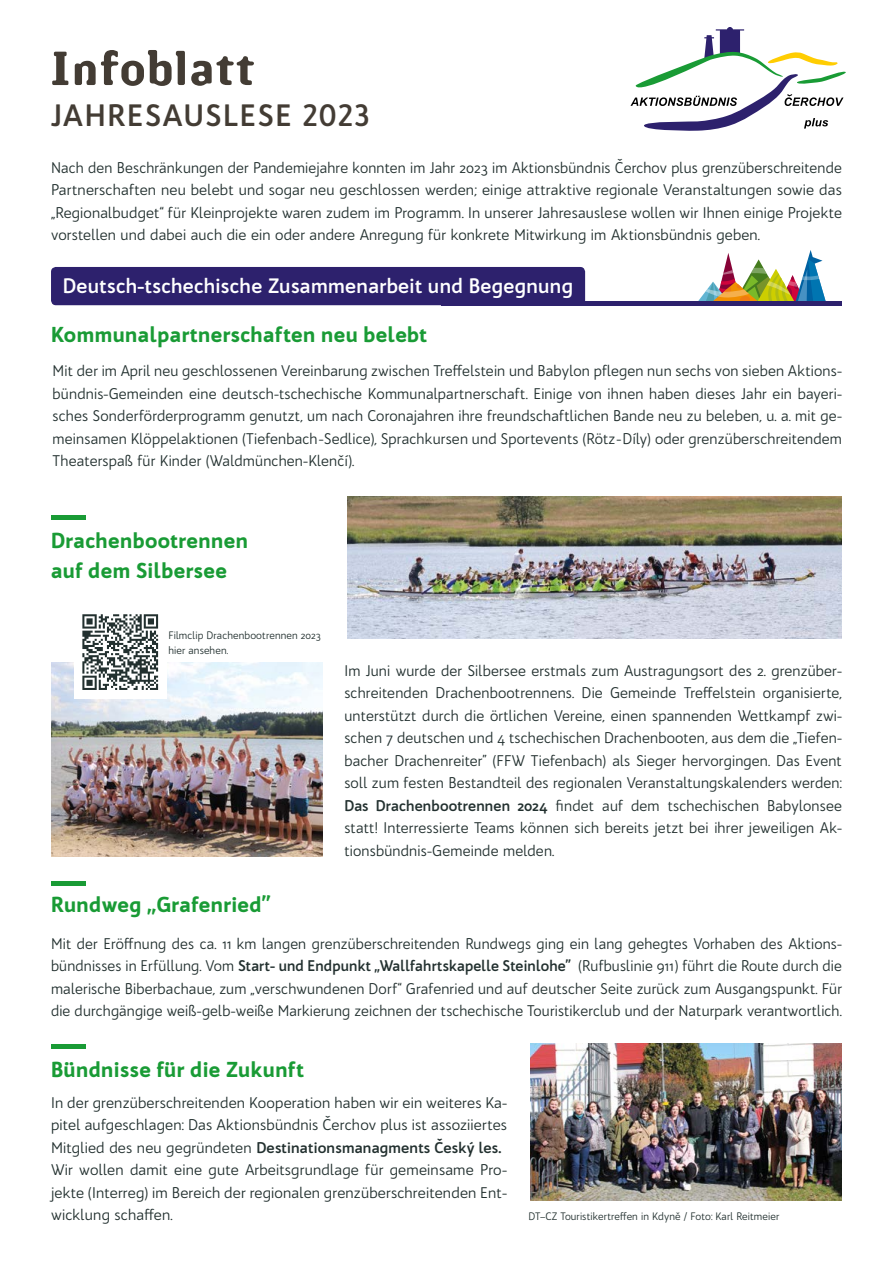
<style>
.page{position:relative;width:893px;height:1263px;background:#fff}
.page>*{position:absolute;margin:0;border:0;box-sizing:border-box;transform-origin:0 0}
.t1{font:700 30px "Bw Quinta Pro";letter-spacing:.06em;color:#433c34}
.t2{font:900 21px/30px "Bw Quinta Pro";letter-spacing:.02em;color:#199b35}
.t3{font:700 20.25px "Bw Quinta Pro";letter-spacing:.015em;color:#fff}
.t4{font:15px/22.5px "Bw Quinta Pro";letter-spacing:.01em;color:#22302f;text-align:justify}
.t5{font:10.5px/15px "Bw Quinta Pro";letter-spacing:.01em;color:#22302f}
.s1{font-weight:700}
</style>
<div class="page">
<img style="left:51px;top:662px;width:271px;height:195px">
<div style="left:74px;top:606px;width:93px;height:93px;background:#fff"></div>
<svg style="left:82px;top:614px;width:76px;height:76px"></svg>
<svg style="left:52px;top:50px;width:202px;height:36px"></svg>
<div style="left:51px;top:267px;width:534px;height:38px;background:#2d216d;border-radius:5px"></div>
<hr style="left:51px;top:516px;width:34px;height:4px;background:#199b35">
<hr style="left:51px;top:882px;width:34px;height:4px;background:#199b35">
<hr style="left:51px;top:1044px;width:34px;height:4px;background:#199b35">
<svg style="left:630px;top:27px;width:216px;height:104px"></svg>
<svg style="left:581px;top:250px;width:261px;height:55px"></svg>
<img style="left:530px;top:1044px;width:312px;height:156px">
<img style="left:348px;top:496px;width:494px;height:143px">
<h1 class="t1" style="left:51px;top:97px;width:320px">JAHRESAUSLESE 2023</h1>
<p class="t4" style="left:51px;top:156px;width:792px">Nach den Beschränkungen der Pandemiejahre konnten im Jahr 2023 im Aktionsbündnis Čerchov plus grenzüberschreitende Partnerschaften neu belebt und sogar neu geschlossen werden; einige attraktive regionale Veranstaltungen sowie das „Regionalbudget“ für Kleinprojekte waren zudem im Programm. In unserer Jahresauslese wollen wir Ihnen einige Projekte vorstellen und dabei auch die ein oder andere Anregung für konkrete Mitwirkung im Aktionsbündnis geben.</p>
<h3 class="t3" style="left:63px;top:273px;width:512px">Deutsch-tschechische Zusammenarbeit und Begegnung</h3>
<h2 class="t2" style="left:51px;top:320px;width:378px">Kommunalpartnerschaften neu belebt</h2>
<p class="t4" style="left:53px;top:360px;width:791px">Mit der im April neu geschlossenen Vereinbarung zwischen Treffelstein und Babylon pflegen nun sechs von sieben Aktions&shy;bündnis-Gemeinden eine deutsch-tschechische Kommunalpartnerschaft. Einige von ihnen haben dieses Jahr ein bayeri&shy;sches Sonderförderprogramm genutzt, um nach Coronajahren ihre freundschaftlichen Bande neu zu beleben, u. a. mit ge&shy;meinsamen Klöppelaktionen (Tiefenbach-Sedlice), Sprachkursen und Sportevents (Rötz-Díly) oder grenzüberschreitendem Theaterspaß für Kinder (Waldmünchen-Klenčí).</p>
<h2 class="t2" style="left:51px;top:526px;width:199px">Drachenbootrennen auf dem Silbersee</h2>
<p class="t5" style="left:168px;top:628px;width:154px">Filmclip Drachenbootrennen 2023 hier ansehen.</p>
<h2 class="t2" style="left:51px;top:890px;width:221px">Rundweg „Grafenried”</h2>
<p class="t4" style="left:344px;top:659px;width:499px">Im Juni wurde der Silbersee erstmals zum Austragungsort des 2. grenzüber&shy;schreitenden Drachenbootrennens. Die Gemeinde Treffelstein organisierte, unterstützt durch die örtlichen Vereine, einen spannenden Wettkampf zwi&shy;schen 7 deutschen und 4 tschechischen Drachenbooten, aus dem die „Tiefen&shy;bacher Drachenreiter” (FFW Tiefenbach) als Sieger hervorgingen. Das Event soll zum festen Bestandteil des regionalen Veranstaltungskalenders werden:<br><span class="s1">Das Drachenbootrennen 2024</span> findet auf dem tschechischen Babylonsee statt! Interressierte Teams können sich bereits jetzt bei ihrer jeweiligen Ak&shy;tionsbündnis-Gemeinde melden.</p>
<p class="t4" style="left:51px;top:932px;width:792px">Mit der Eröffnung des ca. 11 km langen grenzüberschreitenden Rundwegs ging ein lang gehegtes Vorhaben des Aktions&shy;bündnisses in Erfüllung. Vom <span class="s1">Start- und Endpunkt „Wallfahrtskapelle Steinlohe”</span> (Rufbuslinie 911) führt die Route durch die malerische Biberbachaue, zum „verschwundenen Dorf“ Grafenried und auf deutscher Seite zurück zum Ausgangspunkt. Für die durchgängige weiß-gelb-weiße Markierung zeichnen der tschechische Touristikerclub und der Naturpark verantwortlich.</p>
<h2 class="t2" style="left:51px;top:1055px;width:255px">Bündnisse für die Zukunft</h2>
<p class="t4" style="left:51px;top:1091px;width:458px;text-align:left">In der grenzüberschreitenden Kooperation haben wir ein weiteres Ka&shy;pitel aufgeschlagen: Das Aktionsbündnis Čerchov plus ist assoziiertes Mitglied des neu gegründeten <span class="s1">Destinationsmanagments Český les.<br></span>Wir wollen damit eine gute Arbeitsgrundlage für gemeinsame Pro&shy;jekte (Interreg) im Bereich der regionalen grenzüberschreitenden Ent&shy;wicklung schaffen.</p>
<p class="t5" style="left:528px;top:1209px;width:252px">DT–CZ Touristikertreffen in Kdyně / Foto: Karl Reitmeier</p>
</div>
